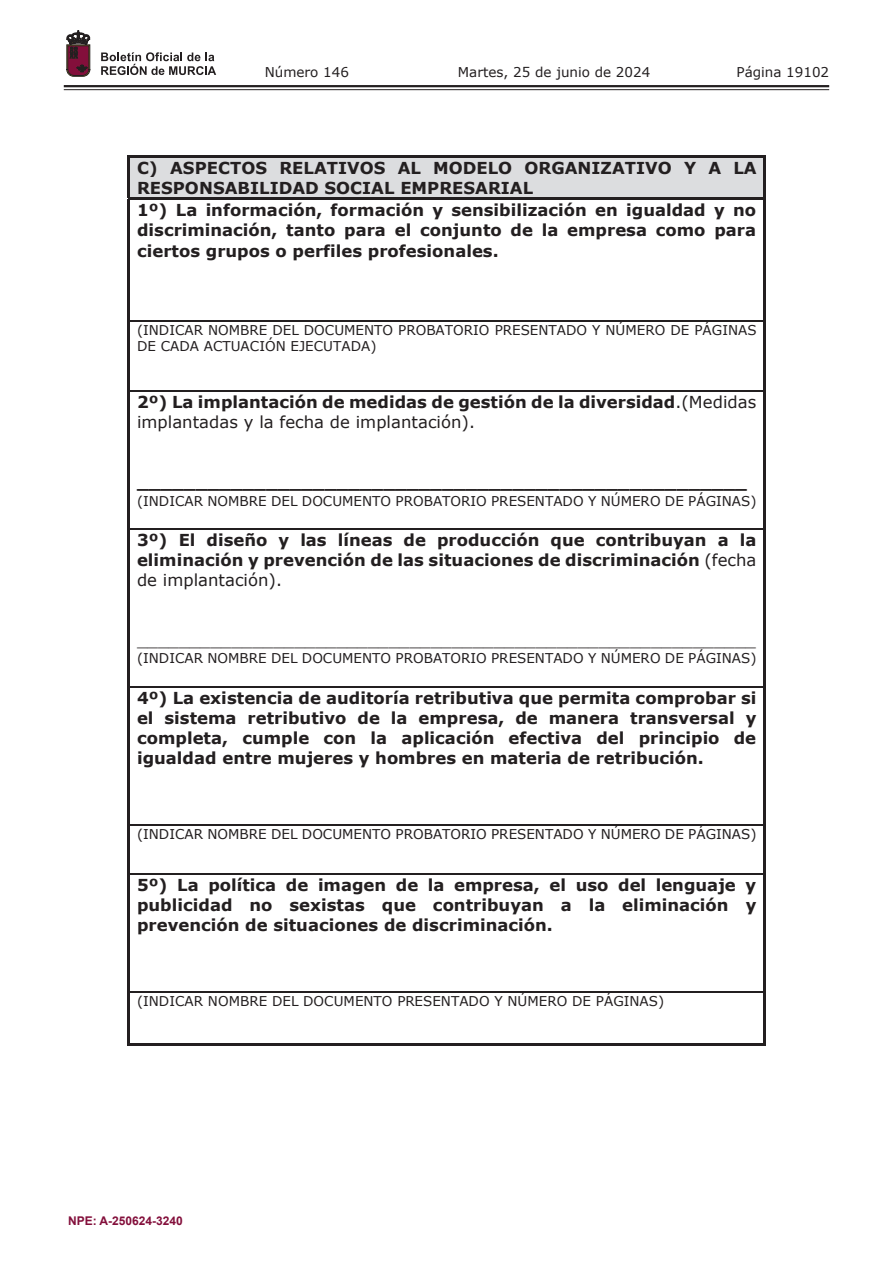
<style>
.page{position:relative;width:893px;height:1263px;background:#fff}
.page>*{position:absolute;margin:0;border:0;box-sizing:border-box;transform-origin:0 0}
.t1{font:700 16.5px/20.1px "Verdana";color:#231f20;text-align:justify}
.t2{font:16.5px "Verdana";color:#231f20}
.t3{font:13.5px/16.5px "Verdana";color:#231f20}
.t4{font:700 12px "Arial";color:#830f3b}
.s1{font-weight:400}
</style>
<div class="page">
<hr style="left:64px;top:85px;width:765px;height:2px;background:#231f20">
<hr style="left:64px;top:89px;width:765px;height:1px;background:#231f20">
<svg style="left:101px;top:52px;width:115px;height:23px"></svg>
<svg style="left:67px;top:31px;width:23px;height:45px"></svg>
<div style="left:130px;top:157px;width:633px;height:41px;background:#dcdddf"></div>
<hr style="left:128px;top:155px;width:638px;height:2px;background:#231f20">
<hr style="left:128px;top:157px;width:2px;height:41px;background:#231f20">
<hr style="left:763px;top:157px;width:3px;height:41px;background:#231f20">
<hr style="left:128px;top:198px;width:638px;height:2px;background:#231f20">
<hr style="left:128px;top:200px;width:2px;height:120px;background:#231f20">
<hr style="left:763px;top:200px;width:3px;height:120px;background:#231f20">
<hr style="left:130px;top:320px;width:633px;height:1px;background:#231f20">
<hr style="left:128px;top:321px;width:2px;height:69px;background:#231f20">
<hr style="left:763px;top:321px;width:3px;height:69px;background:#231f20">
<hr style="left:130px;top:390px;width:633px;height:2px;background:#231f20">
<hr style="left:128px;top:392px;width:2px;height:136px;background:#231f20">
<hr style="left:763px;top:392px;width:3px;height:136px;background:#231f20">
<hr style="left:130px;top:528px;width:633px;height:1px;background:#231f20">
<hr style="left:128px;top:530px;width:2px;height:156px;background:#231f20">
<hr style="left:763px;top:530px;width:3px;height:156px;background:#231f20">
<hr style="left:130px;top:686px;width:633px;height:1px;background:#231f20">
<hr style="left:128px;top:687px;width:2px;height:137px;background:#231f20">
<hr style="left:763px;top:687px;width:3px;height:137px;background:#231f20">
<hr style="left:130px;top:824px;width:633px;height:1px;background:#231f20">
<hr style="left:128px;top:825px;width:2px;height:48px;background:#231f20">
<hr style="left:763px;top:825px;width:3px;height:48px;background:#231f20">
<hr style="left:130px;top:873px;width:633px;height:1px;background:#231f20">
<hr style="left:128px;top:875px;width:2px;height:116px;background:#231f20">
<hr style="left:763px;top:875px;width:3px;height:116px;background:#231f20">
<hr style="left:130px;top:991px;width:633px;height:1px;background:#231f20">
<hr style="left:128px;top:992px;width:2px;height:53px;background:#231f20">
<hr style="left:128px;top:1043px;width:635px;height:2px;background:#231f20">
<hr style="left:763px;top:992px;width:3px;height:53px;background:#231f20">
<p class="t3" style="left:265px;top:63px;width:86px">Número 146</p>
<p class="t3" style="left:458px;top:63px;width:194px">Martes, 25 de junio de 2024</p>
<p class="t3" style="left:736px;top:63px;width:94px">Página 19102</p>
<p class="t1" style="left:137px;top:158px;width:621px">C) ASPECTOS RELATIVOS AL MODELO ORGANIZATIVO Y A LA<br>RESPONSABILIDAD SOCIAL EMPRESARIAL</p>
<p class="t1" style="left:137px;top:200px;width:621px">1º) La información, formación y sensibilización en igualdad y no discriminación, tanto para el conjunto de la empresa como para ciertos grupos o perfiles profesionales.</p>
<p class="t3" style="left:137px;top:321px;width:621px">(INDICAR NOMBRE DEL DOCUMENTO PROBATORIO PRESENTADO Y NÚMERO DE PÁGINAS<br>DE CADA ACTUACIÓN EJECUTADA)</p>
<p class="t1" style="left:137px;top:392px;width:621px">2º) La implantación de medidas de gestión de la diversidad<span class="s1">.(Medidas implantadas y la fecha de implantación).</span></p>
<p class="t1" style="left:137px;top:472px;width:611px">____________________________________________________</p>
<p class="t3" style="left:137px;top:492px;width:621px">(INDICAR NOMBRE DEL DOCUMENTO PROBATORIO PRESENTADO Y NÚMERO DE PÁGINAS)</p>
<p class="t1" style="left:137px;top:530px;width:621px">3º) El diseño y las líneas de producción que contribuyan a la eliminación y prevención de las situaciones de discriminación <span class="s1">(fecha de implantación).</span></p>
<p class="t2" style="left:137px;top:629px;width:620px">___________________________________________________________</p>
<p class="t3" style="left:137px;top:650px;width:621px">(INDICAR NOMBRE DEL DOCUMENTO PROBATORIO PRESENTADO Y NÚMERO DE PÁGINAS)</p>
<p class="t1" style="left:137px;top:688px;width:621px">4º) La existencia de auditoría retributiva que permita comprobar si el sistema retributivo de la empresa, de manera transversal y completa, cumple con la aplicación efectiva del principio de igualdad entre mujeres y hombres en materia de retribución.</p>
<p class="t3" style="left:137px;top:825px;width:621px">(INDICAR NOMBRE DEL DOCUMENTO PROBATORIO PRESENTADO Y NÚMERO DE PÁGINAS)</p>
<p class="t1" style="left:137px;top:875px;width:621px">5º) La política de imagen de la empresa, el uso del lenguaje y publicidad no sexistas que contribuyan a la eliminación y prevención de situaciones de discriminación.</p>
<p class="t3" style="left:137px;top:993px;width:529px">(INDICAR NOMBRE DEL DOCUMENTO PRESENTADO Y NÚMERO DE PÁGINAS)</p>
<p class="t4" style="left:68px;top:1212px;width:116px">NPE: A-250624-3240</p>
</div>
